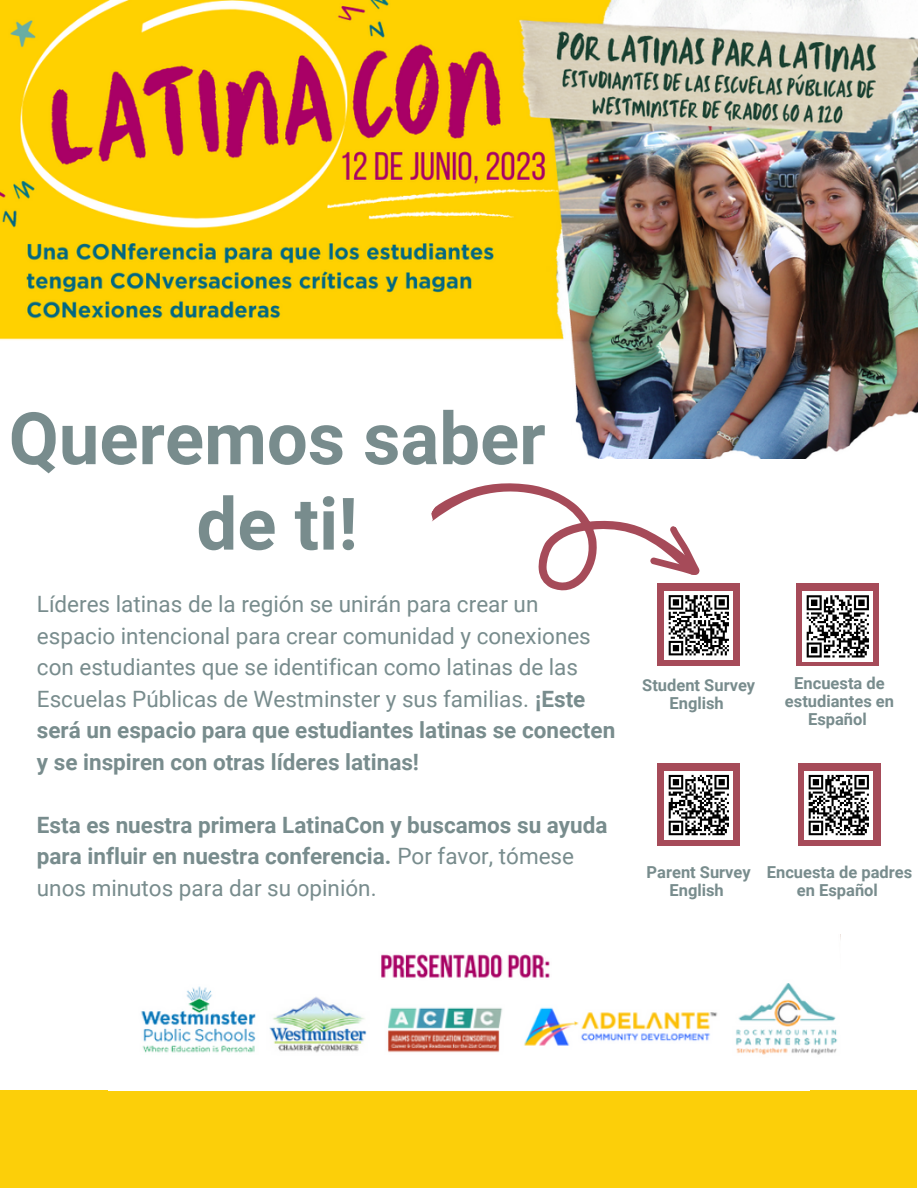
<style>
.page{position:relative;width:918px;height:1188px;background:#fff}
.page>*{position:absolute;margin:0;border:0;box-sizing:border-box;transform-origin:0 0}
.t1{font:700 72.45px/85.5px "Roboto";color:#788c8d;text-align:center}
.t2{font:22.5px/31.5px "Roboto";color:#788c8d}
.t3{font:700 22.5px/31.5px "Roboto";color:#788c8d}
.t4{font:700 16.5px/18px "Roboto";color:#788c8d;text-align:center}
.s1{font-weight:700}
.s2{font-weight:400}
</style>
<div class="page">
<img style="left:0;top:0;width:918px;height:459px">
<div style="left:0;top:345px;width:570px;height:275px;background:#fff"></div>
<div style="left:0;top:1090px;width:917px;height:98px;background:#fccf09"></div>
<div style="left:658px;top:584px;width:82px;height:82px;background:#a64b59"></div>
<div style="left:665px;top:591px;width:68px;height:69px;background:#fff"></div>
<svg style="left:668px;top:595px;width:61px;height:61px"></svg>
<div style="left:797px;top:584px;width:82px;height:82px;background:#a64b59"></div>
<div style="left:658px;top:764px;width:82px;height:82px;background:#a64b59"></div>
<div style="left:799px;top:764px;width:82px;height:82px;background:#a64b59"></div>
<div style="left:802px;top:591px;width:71px;height:71px;background:#fff"></div>
<svg style="left:806px;top:595px;width:63px;height:63px"></svg>
<svg style="left:431px;top:431px;width:273px;height:219px"></svg>
<svg style="left:649px;top:524px;width:64px;height:63px"></svg>
<div style="left:665px;top:771px;width:68px;height:68px;background:#fff"></div>
<svg style="left:668px;top:774px;width:61px;height:62px"></svg>
<div style="left:804px;top:771px;width:69px;height:68px;background:#fff"></div>
<svg style="left:808px;top:774px;width:61px;height:62px"></svg>
<img style="left:141px;top:934px;width:700px;height:121px">
<h1 class="t1" style="left:9px;top:397px;width:538px">Queremos saber de ti!</h1>
<p class="t2" style="left:37px;top:589px;width:580px">Líderes latinas de la región se unirán para crear un espacio intencional para crear comunidad y conexiones con estudiantes que se identifican como latinas de las Escuelas Públicas de Westminster y sus familias. <span class="s1">¡Este será un espacio para que estudiantes latinas se conecten y se inspiren con otras líderes latinas!</span></p>
<p class="t3" style="left:37px;top:809px;width:572px">Esta es nuestra primera LatinaCon y buscamos su ayuda para influir en nuestra conferencia. <span class="s2">Por favor, tómese unos minutos para dar su opinión.</span></p>
<p class="t4" style="left:642px;top:676px;width:114px">Student Survey<br>English</p>
<p class="t4" style="left:785px;top:674px;width:111px">Encuesta de estudiantes en<br>Español</p>
<p class="t4" style="left:647px;top:863px;width:106px">Parent Survey<br>English</p>
<p class="t4" style="left:767px;top:863px;width:147px">Encuesta de padres en Español</p>
</div>
